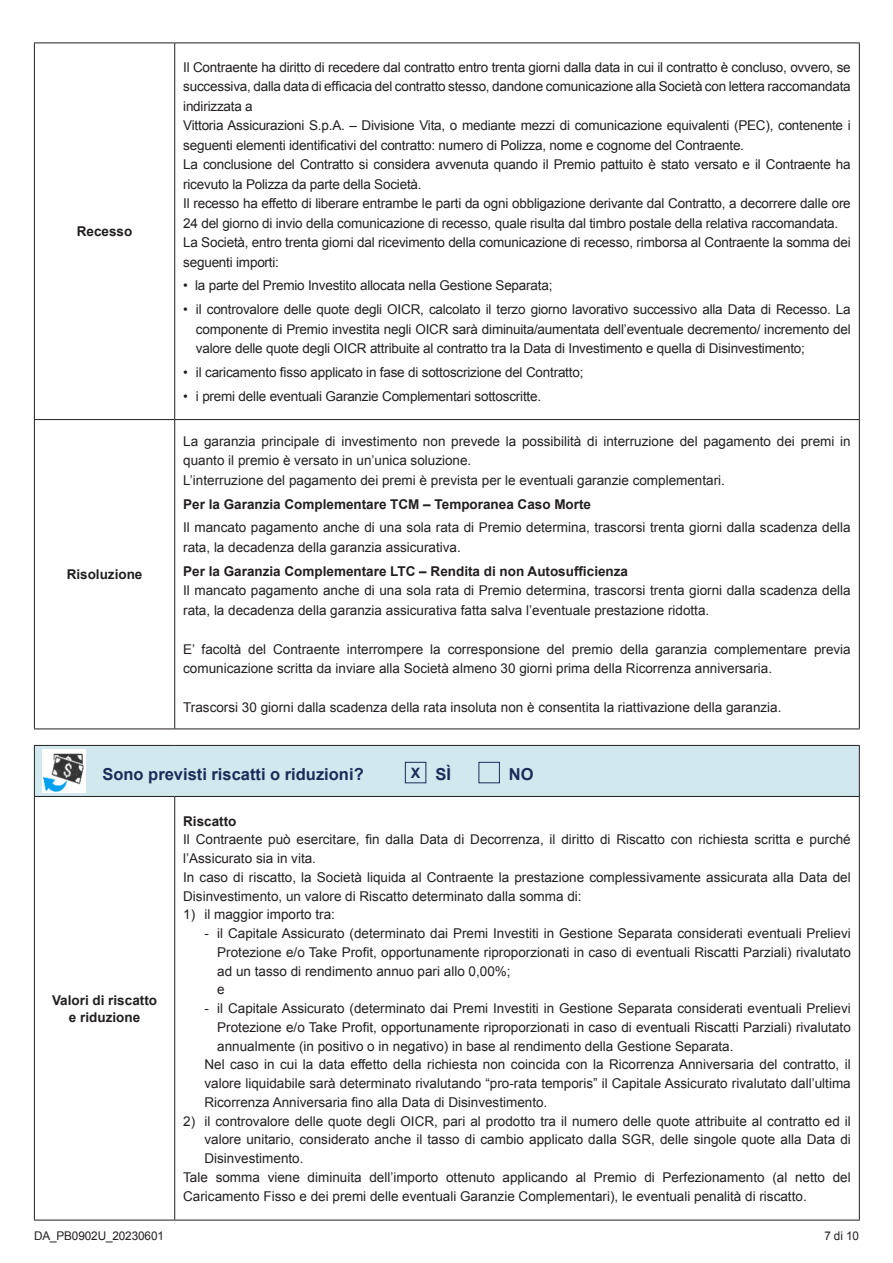
<style>
.page{position:relative;width:893px;height:1263px;background:#fff}
.page>*{position:absolute;margin:0;border:0;box-sizing:border-box;transform-origin:0 0}
.t1{font:700 16.5px "Arial";color:#1c2c59}
.t2{font:13.5px/19.5px "Arial";color:#231f20}
.t3{font:700 13.5px/17.2px "Arial";color:#231f20;text-align:center}
.t4{font:12px "Arial";letter-spacing:-.01em;color:#231f20}
</style>
<div class="page">
<hr style="left:34px;top:43px;width:141px;height:1px;background:#231f20">
<hr style="left:34px;top:43px;width:1px;height:376px;background:#231f20">
<hr style="left:175px;top:43px;width:685px;height:1px;background:#231f20">
<hr style="left:174px;top:43px;width:1px;height:376px;background:#231f20">
<hr style="left:859px;top:43px;width:1px;height:376px;background:#231f20">
<hr style="left:34px;top:419px;width:141px;height:1px;background:#231f20">
<hr style="left:34px;top:420px;width:1px;height:308px;background:#231f20">
<hr style="left:175px;top:419px;width:685px;height:1px;background:#231f20">
<hr style="left:174px;top:420px;width:1px;height:308px;background:#231f20">
<hr style="left:859px;top:420px;width:1px;height:308px;background:#231f20">
<hr style="left:34px;top:728px;width:141px;height:1px;background:#231f20">
<hr style="left:175px;top:728px;width:685px;height:1px;background:#231f20">
<div style="left:34px;top:745px;width:825px;height:51px;background:#d0e8ee"></div>
<hr style="left:34px;top:745px;width:141px;height:1px;background:#231f20">
<hr style="left:34px;top:746px;width:1px;height:50px;background:#231f20">
<hr style="left:175px;top:745px;width:685px;height:1px;background:#231f20">
<hr style="left:859px;top:746px;width:1px;height:50px;background:#231f20">
<hr style="left:34px;top:796px;width:141px;height:1px;background:#231f20">
<hr style="left:34px;top:797px;width:1px;height:423px;background:#231f20">
<hr style="left:175px;top:796px;width:685px;height:1px;background:#231f20">
<hr style="left:174px;top:797px;width:1px;height:423px;background:#231f20">
<hr style="left:859px;top:797px;width:1px;height:423px;background:#231f20">
<hr style="left:34px;top:1220px;width:141px;height:1px;background:#231f20">
<hr style="left:175px;top:1220px;width:685px;height:1px;background:#231f20">
<img style="left:43px;top:750px;width:42px;height:42px">
<div style="left:405px;top:762px;width:21px;height:21px;border:1px solid #1c2c59"></div>
<div style="left:478px;top:762px;width:22px;height:21px;border:1px solid #1c2c59"></div>
<p class="t3" style="left:77px;top:223px;width:57px">Recesso</p>
<p class="t3" style="left:67px;top:566px;width:77px">Risoluzione</p>
<p class="t2" style="left:183px;top:57px;width:669px">Il Contraente ha diritto di recedere dal contratto entro trenta giorni dalla data in cui il contratto è concluso, ovvero, se successiva, dalla data di efficacia del contratto stesso, dandone comunicazione alla Società con lettera raccomandata indirizzata a<br>Vittoria Assicurazioni S.p.A. – Divisione Vita, o mediante mezzi di comunicazione equivalenti (PEC), contenente i seguenti elementi identificativi del contratto: numero di Polizza, nome e cognome del Contraente.<br>La conclusione del Contratto si considera avvenuta quando il Premio pattuito è stato versato e il Contraente ha ricevuto la Polizza da parte della Società.<br>Il recesso ha effetto di liberare entrambe le parti da ogni obbligazione derivante dal Contratto, a decorrere dalle ore 24 del giorno di invio della comunicazione di recesso, quale risulta dal timbro postale della relativa raccomandata.<br>La Società, entro trenta giorni dal ricevimento della comunicazione di recesso, rimborsa al Contraente la somma dei seguenti importi:</p>
<p class="t2" style="left:183px;top:276px;width:371px">• la parte del Premio Investito allocata nella Gestione Separata;</p>
<p class="t2" style="left:196px;top:300px;width:656px;text-align:justify;text-indent:-13px">• il controvalore delle quote degli OICR, calcolato il terzo giorno lavorativo successivo alla Data di Recesso. La componente di Premio investita negli OICR sarà diminuita/aumentata dell’eventuale decremento/ incremento del valore delle quote degli OICR attribuite al contratto tra la Data di Investimento e quella di Disinvestimento;</p>
<p class="t2" style="left:183px;top:362px;width:402px">• il caricamento fisso applicato in fase di sottoscrizione del Contratto;</p>
<p class="t2" style="left:183px;top:386px;width:359px">• i premi delle eventuali Garanzie Complementari sottoscritte.</p>
<p class="t2" style="left:183px;top:432px;width:669px">La garanzia principale di investimento non prevede la possibilità di interruzione del pagamento dei premi in quanto il premio è versato in un’unica soluzione.<br>L’interruzione del pagamento dei premi è prevista per le eventuali garanzie complementari.</p>
<p class="t3" style="left:183px;top:496px;width:409px">Per la Garanzia Complementare TCM – Temporanea Caso Morte</p>
<p class="t2" style="left:183px;top:518px;width:669px">Il mancato pagamento anche di una sola rata di Premio determina, trascorsi trenta giorni dalla scadenza della rata, la decadenza della garanzia assicurativa.</p>
<p class="t3" style="left:183px;top:563px;width:446px">Per la Garanzia Complementare LTC – Rendita di non Autosufficienza</p>
<p class="t2" style="left:183px;top:581px;width:669px">Il mancato pagamento anche di una sola rata di Premio determina, trascorsi trenta giorni dalla scadenza della rata, la decadenza della garanzia assicurativa fatta salva l’eventuale prestazione ridotta.</p>
<p class="t2" style="left:183px;top:639px;width:669px">E’ facoltà del Contraente interrompere la corresponsione del premio della garanzia complementare previa comunicazione scritta da inviare alla Società almeno 30 giorni prima della Ricorrenza anniversaria.</p>
<p class="t2" style="left:183px;top:698px;width:600px">Trascorsi 30 giorni dalla scadenza della rata insoluta non è consentita la riattivazione della garanzia.</p>
<p class="t1" style="left:102px;top:763px;width:263px">Sono previsti riscatti o riduzioni?</p>
<p class="t1" style="left:411px;top:763px;width:42px"><sup>X</sup> SÌ</p>
<p class="t1" style="left:509px;top:763px;width:26px">NO</p>
<p class="t3" style="left:52px;top:991px;width:107px">Valori di riscatto e riduzione</p>
<p class="t3" style="left:183px;top:813px;width:55px">Riscatto</p>
<p class="t2" style="left:183px;top:830px;width:669px;line-height:18.8px">Il Contraente può esercitare, fin dalla Data di Decorrenza, il diritto di Riscatto con richiesta scritta e purché l’Assicurato sia in vita.<br>In caso di riscatto, la Società liquida al Contraente la prestazione complessivamente assicurata alla Data del Disinvestimento, un valore di Riscatto determinato dalla somma di:</p>
<p class="t2" style="left:183px;top:905px;width:153px">1) il maggior importo tra:</p>
<p class="t2" style="left:217px;top:924px;width:635px;line-height:18.8px;text-indent:-13px">- il Capitale Assicurato (determinato dai Premi Investiti in Gestione Separata considerati eventuali Prelievi Protezione e/o Take Profit, opportunamente riproporzionati in caso di eventuali Riscatti Parziali) rivalutato ad un tasso di rendimento annuo pari allo 0,00%;<br>e</p>
<p class="t2" style="left:204px;top:999px;width:648px">- il Capitale Assicurato (determinato dai Premi Investiti in Gestione Separata considerati eventuali Prelievi</p>
<p class="t2" style="left:217px;top:1017px;width:635px">Protezione e/o Take Profit, opportunamente riproporzionati in caso di eventuali Riscatti Parziali) rivalutato</p>
<p class="t2" style="left:217px;top:1036px;width:518px">annualmente (in positivo o in negativo) in base al rendimento della Gestione Separata.</p>
<p class="t2" style="left:204px;top:1055px;width:648px">Nel caso in cui la data effetto della richiesta non coincida con la Ricorrenza Anniversaria del contratto, il</p>
<p class="t2" style="left:204px;top:1074px;width:648px">valore liquidabile sarà determinato rivalutando “pro-rata temporis” il Capitale Assicurato rivalutato dall’ultima</p>
<p class="t2" style="left:204px;top:1092px;width:344px">Ricorrenza Anniversaria fino alla Data di Disinvestimento.</p>
<p class="t2" style="left:183px;top:1111px;width:669px">2) il controvalore delle quote degli OICR, pari al prodotto tra il numero delle quote attribuite al contratto ed il</p>
<p class="t2" style="left:204px;top:1130px;width:648px">valore unitario, considerato anche il tasso di cambio applicato dalla SGR, delle singole quote alla Data di</p>
<p class="t2" style="left:204px;top:1149px;width:101px">Disinvestimento.</p>
<p class="t2" style="left:183px;top:1167px;width:669px">Tale somma viene diminuita dell’importo ottenuto applicando al Premio di Perfezionamento (al netto del</p>
<p class="t2" style="left:183px;top:1186px;width:625px">Caricamento Fisso e dei premi delle eventuali Garanzie Complementari), le eventuali penalità di riscatto.</p>
<p class="t4" style="left:34px;top:1228px;width:131px">DA_PB0902U_20230601</p>
<p class="t4" style="left:824px;top:1228px;width:36px">7 di 10</p>
</div>
